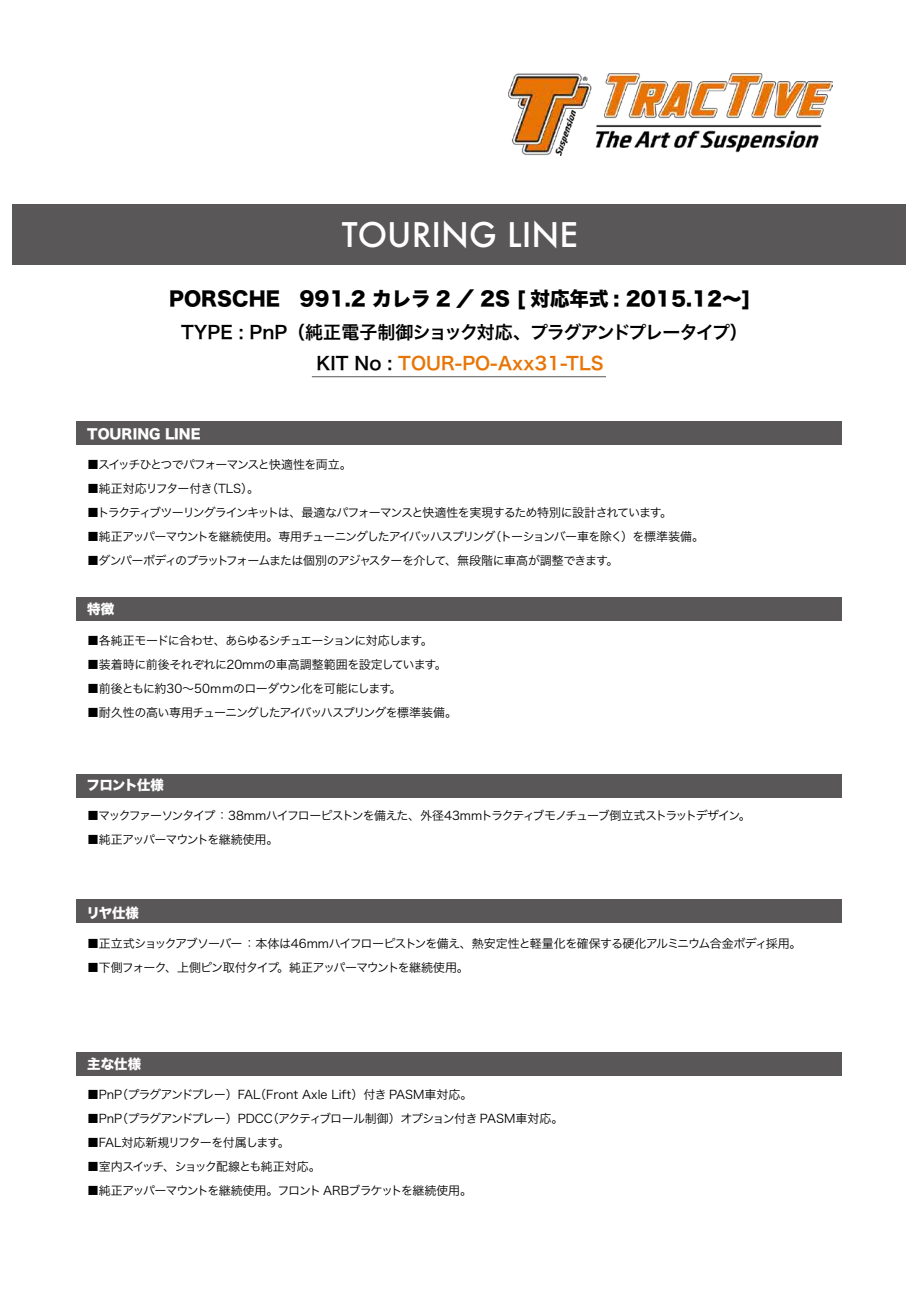
<style>
.page{position:relative;width:919px;height:1289px;background:#fff}
.page>*{position:absolute;margin:0;border:0;box-sizing:border-box;transform-origin:0 0}
.t1{font:500 33px "Futura";color:#fff}
.t2{font:19.5px "Hira Kaku Std W8";color:#000}
.t3{font:18px/31.5px "Hira Kaku Pro W6";color:#000;text-align:center}
.t4{font:13.5px "Hira Kaku Std W8";color:#fff}
.t5{font:12px "Hira Kaku Pro W3";letter-spacing:-.07em;color:#000}
.t6{font:12px "Hira Kaku Pro W3";letter-spacing:-.09em;color:#000}
.t7{font:12px "Hira Kaku Pro W3";letter-spacing:-.1em;color:#000}
.t8{font:12px "Hira Kaku Pro W3";color:#000}
.t9{font:12px "Hira Kaku Pro W3";letter-spacing:-.03em;color:#000}
.t10{font:12px "Hira Kaku Pro W3";letter-spacing:-.045em;color:#000}
.s1{color:#e87405}
</style>
<div class="page">
<img style="left:508px;top:74px;width:324px;height:81px">
<div style="left:13px;top:204px;width:893px;height:61px;background:#595757"></div>
<hr style="left:312px;top:376px;width:294px;height:1px;background:#595757">
<div style="left:77px;top:421px;width:765px;height:23px;background:#595757"></div>
<div style="left:77px;top:597px;width:765px;height:24px;background:#595757"></div>
<div style="left:77px;top:774px;width:765px;height:23px;background:#595757"></div>
<div style="left:77px;top:899px;width:765px;height:23px;background:#595757"></div>
<div style="left:77px;top:1052px;width:765px;height:23px;background:#595757"></div>
<h1 class="t1" style="left:342px;top:212px;width:238px">TOURING LINE</h1>
<h2 class="t2" style="left:169px;top:288px;width:583px">PORSCHE　991.2 カレラ 2 ／ 2S [ 対応年式 : 2015.12～]</h2>
<h3 class="t3" style="left:181px;top:315px;width:568px">TYPE : PnP（純正電子制御ショック対応、プラグアンドプレータイプ）<br>KIT No : <span class="s1">TOUR-PO-Axx31-TLS</span></h3>
<p class="t4" style="left:87px;top:426px;width:115px">TOURING LINE</p>
<p class="t6" style="left:87px;top:454px;width:266px">■スイッチひとつでパフォーマンスと快適性を両立。</p>
<p class="t8" style="left:87px;top:478px;width:174px">■純正対応リフター付き（TLS）。</p>
<p class="t5" style="left:87px;top:502px;width:586px">■トラクティブツーリングラインキットは、最適なパフォーマンスと快適性を実現するため特別に設計されています。</p>
<p class="t6" style="left:87px;top:526px;width:618px">■純正アッパーマウントを継続使用。専用チューニングしたアイバッハスプリング（トーションバー車を除く）を標準装備。</p>
<p class="t5" style="left:87px;top:550px;width:532px">■ダンパーボディのプラットフォームまたは個別のアジャスターを介して、無段階に車高が調整できます。</p>
<p class="t4" style="left:87px;top:602px;width:28px">特徴</p>
<p class="t5" style="left:87px;top:629px;width:347px">■各純正モードに合わせ、あらゆるシチュエーションに対応します。</p>
<p class="t9" style="left:87px;top:653px;width:361px">■装着時に前後それぞれに20mmの車高調整範囲を設定しています。</p>
<p class="t10" style="left:87px;top:677px;width:316px">■前後ともに約30～50ｍｍのローダウン化を可能にします。</p>
<p class="t5" style="left:87px;top:701px;width:372px">■耐久性の高い専用チューニングしたアイバッハスプリングを標準装備。</p>
<p class="t4" style="left:87px;top:777px;width:79px">フロント仕様</p>
<p class="t7" style="left:87px;top:805px;width:665px">■マックファーソンタイプ ：38mmハイフローピストンを備えた、外径43mmトラクティブモノチューブ倒立式ストラットデザイン。</p>
<p class="t5" style="left:87px;top:829px;width:193px">■純正アッパーマウントを継続使用。</p>
<p class="t4" style="left:86px;top:905px;width:54px">リヤ仕様</p>
<p class="t5" style="left:87px;top:932px;width:716px">■正立式ショックアブソーバー ：本体は46mmハイフローピストンを備え、熱安定性と軽量化を確保する硬化アルミニウム合金ボディ採用。</p>
<p class="t5" style="left:87px;top:956px;width:383px">■下側フォーク、上側ピン取付タイプ。純正アッパーマウントを継続使用。</p>
<p class="t4" style="left:87px;top:1056px;width:55px">主な仕様</p>
<p class="t8" style="left:87px;top:1084px;width:387px">■PnP（プラグアンドプレー）FAL（Front Axle Lift）付き PASM車対応。</p>
<p class="t5" style="left:87px;top:1108px;width:478px">■PnP（プラグアンドプレー）PDCC（アクティブロール制御）オプション付き PASM車対応。</p>
<p class="t5" style="left:87px;top:1132px;width:204px">■FAL対応新規リフターを付属します。</p>
<p class="t5" style="left:87px;top:1156px;width:235px">■室内スイッチ、ショック配線とも純正対応。</p>
<p class="t5" style="left:87px;top:1180px;width:386px">■純正アッパーマウントを継続使用。フロント ARBブラケットを継続使用。</p>
</div>
